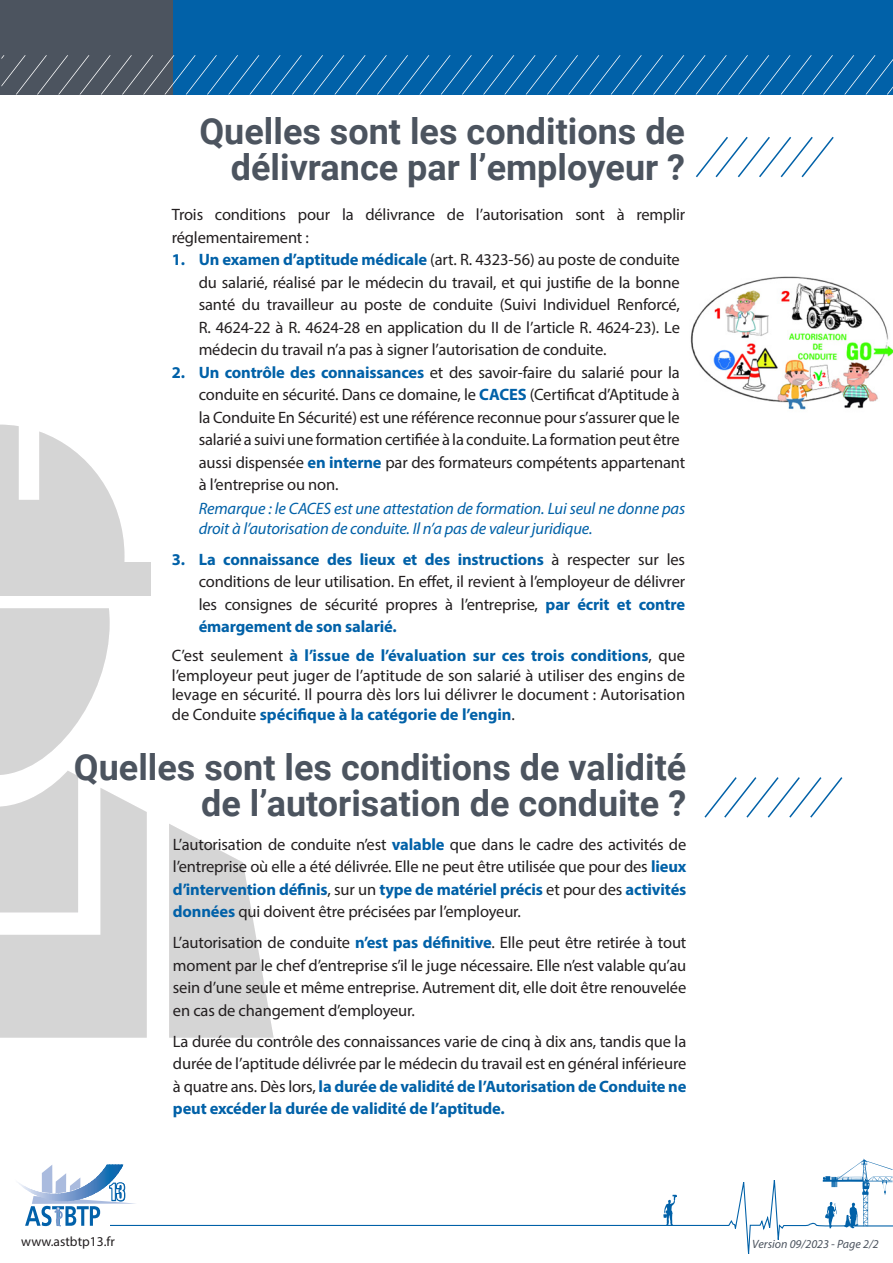
<style>
.page{position:relative;width:893px;height:1263px;background:#fff}
.page>*{position:absolute;margin:0;border:0;box-sizing:border-box;transform-origin:0 0}
.Body_2_Upper_Right{font:700 36px/36px "Roboto";color:#4c545f;text-align:right}
.t1{font:16.5px/22.5px "Myriad Pro";letter-spacing:-.01em;color:#231f20;text-align:justify}
.t2{font:italic 16.5px/19.8px "Myriad Pro";letter-spacing:-.01em;color:#0161a8}
.t3{font:13.5px "Myriad Pro";color:#231f20}
.Body_2_Upper_Right-2{font:italic 12px "Myriad Pro";color:#4c545f}
.s1{font-weight:700;color:#0161a8}
</style>
<div class="page">
<svg style="left:137px;top:1180px;width:671px;height:74px"></svg>
<hr style="left:849px;top:1225px;width:44px;height:1px;background:#0161a8">
<svg style="left:808px;top:1158px;width:84px;height:70px"></svg>
<svg style="left:663px;top:1195px;width:13px;height:31px"></svg>
<svg style="left:18px;top:1164px;width:119px;height:62px"></svg>
<svg style="left:169px;top:824px;width:105px;height:214px"></svg>
<div style="left:0;top:562px;width:150px;height:33px;background:#d5d5d5"></div>
<svg style="left:0;top:425px;width:125px;height:137px"></svg>
<svg style="left:0;top:608px;width:147px;height:430px"></svg>
<div style="left:0;top:0;width:893px;height:94px;background:#0161a8"></div>
<div style="left:0;top:0;width:172px;height:94px;background:#4c545f"></div>
<svg style="left:1px;top:55px;width:892px;height:39px"></svg>
<svg style="left:696px;top:136px;width:138px;height:42px"></svg>
<img style="left:690px;top:276px;width:203px;height:134px">
<svg style="left:704px;top:777px;width:139px;height:41px"></svg>
<p class="Body_2_Upper_Right" style="left:199px;top:112px;width:487px">Quelles sont les conditions de délivrance par l’employeur ?</p>
<p class="t1" style="left:172px;top:203px;width:515px">Trois conditions pour la délivrance de l’autorisation sont à remplir réglementairement :</p>
<p class="t1" style="left:199px;top:248px;width:483px;text-indent:-27px"><span class="s1">1. Un examen d’aptitude médicale</span> (art. R. 4323-56) au poste de conduite du salarié, réalisé par le médecin du travail, et qui justifie de la bonne santé du travailleur au poste de conduite (Suivi Individuel Renforcé, R. 4624-22 à R. 4624-28 en application du II de l’article R. 4624-23). Le médecin du travail n’a pas à signer l’autorisation de conduite.</p>
<p class="t1" style="left:199px;top:360px;width:488px;text-align:left;text-indent:-27px"><span class="s1">2. Un contrôle des connaissances</span> et des savoir-faire du salarié pour la conduite en sécurité. Dans ce domaine, le <span class="s1">CACES</span> (Certificat d’Aptitude à la Conduite En Sécurité) est une référence reconnue pour s’assurer que le salarié a suivi une formation certifiée à la conduite. La formation peut être aussi dispensée <span class="s1">en interne</span> par des formateurs compétents appartenant à l’entreprise ou non.</p>
<p class="t2" style="left:199px;top:498px;width:488px">Remarque : le CACES est une attestation de formation. Lui seul ne donne pas droit à l’autorisation de conduite. Il n’a pas de valeur juridique.</p>
<p class="t1" style="left:199px;top:548px;width:488px;text-indent:-27px"><span class="s1">3. La connaissance des lieux et des instructions</span> à respecter sur les conditions de leur utilisation. En effet, il revient à l’employeur de délivrer les consignes de sécurité propres à l’entreprise, <span class="s1">par écrit et contre émargement de son salarié.</span></p>
<p class="t1" style="left:172px;top:645px;width:515px;line-height:19.8px">C’est seulement <span class="s1">à l’issue de l’évaluation sur ces trois conditions</span>, que l’employeur peut juger de l’aptitude de son salarié à utiliser des engins de levage en sécurité. Il pourra dès lors lui délivrer le document : Autorisation de Conduite <span class="s1">spécifique à la catégorie de l’engin</span>.</p>
<p class="Body_2_Upper_Right" style="left:74px;top:748px;width:614px">Quelles sont les conditions de validité de l’autorisation de conduite ?</p>
<p class="t1" style="left:173px;top:833px;width:515px">L’autorisation de conduite n’est <span class="s1">valable</span> que dans le cadre des activités de l’entreprise où elle a été délivrée. Elle ne peut être utilisée que pour des <span class="s1">lieux d’intervention définis</span>, sur un <span class="s1">type de matériel précis</span> et pour des <span class="s1">activités données</span> qui doivent être précisées par l’employeur.</p>
<p class="t1" style="left:173px;top:931px;width:515px">L’autorisation de conduite <span class="s1">n’est pas définitive</span>. Elle peut être retirée à tout moment par le chef d’entreprise s’il le juge nécessaire. Elle n’est valable qu’au sein d’une seule et même entreprise. Autrement dit, elle doit être renouvelée en cas de changement d’employeur.</p>
<p class="t1" style="left:173px;top:1030px;width:515px">La durée du contrôle des connaissances varie de cinq à dix ans, tandis que la durée de l’aptitude délivrée par le médecin du travail est en général inférieure à quatre ans. Dès lors, <span class="s1">la durée de validité de l’Autorisation de Conduite ne peut excéder la durée de validité de l’aptitude.</span></p>
<p class="t3" style="left:21px;top:1233px;width:95px">www.astbtp13.fr</p>
<p class="Body_2_Upper_Right-2" style="left:752px;top:1236px;width:128px">Version 09/2023 - Page 2/2</p>
</div>
